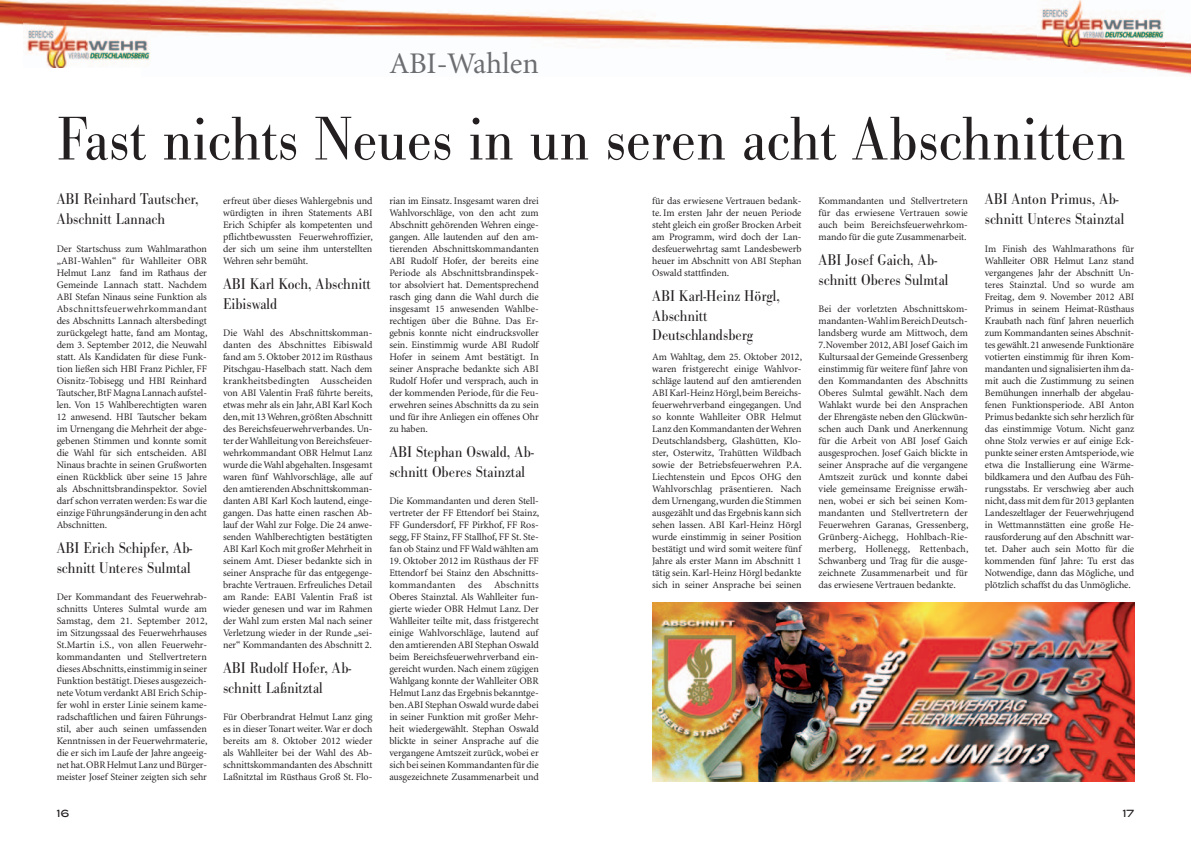
<style>
.page{position:relative;width:1191px;height:842px;background:#fff}
.page>*{position:absolute;margin:0;border:0;box-sizing:border-box;transform-origin:0 0}
.t1{font:64px "URW Bodoni T Ligh Extr Narr";color:#231f20}
.t2{font:30px "Minion";color:#6c6d70}
.t3{font:16.2px/19.5px "URW Bodoni T Ligh Extr Narr";color:#231f20}
.t4{font:10px/12px "Minion MM 367 585 10";letter-spacing:-.005em;color:#231f20;text-align:justify}
.t5{font:500 10px "Blair ITC";color:#231f20}
</style>
<div class="page">
<img style="left:0;top:0;width:727px;height:25px">
<img style="left:1156px;top:31px;width:35px;height:44px">
<img style="left:150px;top:25px;width:900px;height:35px">
<img style="left:1050px;top:47px;width:106px;height:23px">
<img style="left:50px;top:67px;width:16px;height:1px">
<img style="left:652px;top:603px;width:482px;height:178px">
<img style="left:1037px;top:0;width:127px;height:47px">
<img style="left:23px;top:21px;width:127px;height:46px">
<h2 class="t2" style="left:390px;top:49px;width:151px">ABI-Wahlen</h2>
<h1 class="t1" style="left:57px;top:104px;width:1070px">Fast nichts Neues in un seren acht Abschnitten</h1>
<h3 class="t3" style="left:985px;top:190px;width:141px">ABI Anton Primus, Ab&shy;schnitt Unteres Stainztal</h3>
<p class="t4" style="left:985px;top:243px;width:151px">Im Finish des Wahlmarathons für Wahlleiter OBR Helmut Lanz stand vergangenes Jahr der Abschnitt Un&shy;teres Stainztal. Und so wurde am Freitag, dem 9. November 2012 ABI Primus in seinem Heimat-Rüsthaus Kraubath nach fünf Jahren neuerlich zum Kommandanten seines Abschnit&shy;tes gewählt. 21 anwesende Funktionäre votierten einstimmig für ihren Kom&shy;mandanten und signalisierten ihm da&shy;mit auch die Zustimmung zu seinen Bemühungen innerhalb der abgelau&shy;fenen Funktionsperiode. ABI Anton Primus bedankte sich sehr herzlich für das einstimmige Votum. Nicht ganz ohne Stolz verwies er auf einige Eck&shy;punkte seiner ersten Amtsperiode, wie etwa die Installierung eine Wärme&shy;bildkamera und den Aufbau des Füh&shy;rungsstabs. Er verschwieg aber auch nicht, dass mit dem für 2013 geplanten Landeszeltlager der Feuerwehrjugend in Wettmannstätten eine große He&shy;rausforderung auf den Abschnitt war&shy;tet. Daher auch sein Motto für die kommenden fünf Jahre: Tu erst das Notwendige, dann das Mögliche, und plötzlich schaffst du das Unmögliche.</p>
<h3 class="t3" style="left:57px;top:190px;width:144px">ABI Reinhard Tautscher,<br>Abschnitt Lannach</h3>
<p class="t4" style="left:57px;top:243px;width:152px">Der Startschuss zum Wahlmarathon „ABI-Wahlen“ für Wahlleiter OBR Helmut Lanz fand im Rathaus der Gemeinde Lannach statt. Nachdem ABI Stefan Ninaus seine Funktion als Abschnittsfeuerwehrkommandant des Abschnitts Lannach altersbedingt zurückgelegt hatte, fand am Montag, dem 3. September 2012, die Neuwahl statt. Als Kandidaten für diese Funk&shy;tion ließen sich HBI Franz Pichler, FF Oisnitz-Tobisegg und HBI Reinhard Tautscher, BtF Magna Lannach aufstel&shy;len. Von 15 Wahlberechtigten waren 12 anwesend. HBI Tautscher bekam im Urnengang die Mehrheit der abge&shy;gebenen Stimmen und konnte somit die Wahl für sich entscheiden. ABI Ninaus brachte in seinen Grußworten einen Rückblick über seine 15 Jahre als Abschnittsbrandinspektor. Soviel darf schon verraten werden: Es war die einzige Führungsänderung in den acht Abschnitten.</p>
<h3 class="t3" style="left:57px;top:539px;width:137px">ABI Erich Schipfer, Ab&shy;schnitt Unteres Sulmtal</h3>
<p class="t4" style="left:57px;top:591px;width:152px">Der Kommandant des Feuerwehrab&shy;schnitts Unteres Sulmtal wurde am Samstag, dem 21. September 2012, im Sitzungssaal des Feuerwehrhauses St.Martin i.S., von allen Feuerwehr&shy;kommandanten und Stellvertretern dieses Abschnitts, einstimmig in seiner Funktion bestätigt. Dieses ausgezeich&shy;nete Votum verdankt ABI Erich Schip&shy;fer wohl in erster Linie seinem kame&shy;radschaftlichen und fairen Führungs&shy;stil, aber auch seinen umfassenden Kenntnissen in der Feuerwehrmaterie, die er sich im Laufe der Jahre angeeig&shy;net hat. OBR Helmut Lanz und Bürger&shy;meister Josef Steiner zeigten sich sehr</p>
<p class="t4" style="left:223px;top:195px;width:151px">erfreut über dieses Wahlergebnis und würdigten in ihren Statements ABI Erich Schipfer als kompetenten und pflichtbewussten Feuerwehroffizier, der sich um seine ihm unterstellten Wehren sehr bemüht.</p>
<h3 class="t3" style="left:223px;top:275px;width:149px">ABI Karl Koch, Abschnitt<br>Eibiswald</h3>
<p class="t4" style="left:223px;top:327px;width:151px">Die Wahl des Abschnittskomman&shy;danten des Abschnittes Eibiswald fand am 5. Oktober 2012 im Rüsthaus Pitschgau-Haselbach statt. Nach dem krankheitsbedingten Ausscheiden von ABI Valentin Fraß führte bereits, etwas mehr als ein Jahr, ABI Karl Koch den, mit 13 Wehren, größten Abschnitt des Bereichsfeuerwehrverbandes. Un&shy;ter der Wahlleitung von Bereichsfeuer&shy;wehrkommandant OBR Helmut Lanz wurde die Wahl abgehalten. Insgesamt waren fünf Wahlvorschläge, alle auf den amtierenden Abschnittskomman&shy;danten ABI Karl Koch lautend, einge&shy;gangen. Das hatte einen raschen Ab&shy;lauf der Wahl zur Folge. Die 24 anwe&shy;senden Wahlberechtigten bestätigten ABI Karl Koch mit großer Mehrheit in seinem Amt. Dieser bedankte sich in seiner Ansprache für das entgegenge&shy;brachte Vertrauen. Erfreuliches Detail am Rande: EABI Valentin Fraß ist wieder genesen und war im Rahmen der Wahl zum ersten Mal nach seiner Verletzung wieder in der Runde „sei&shy;ner“ Kommandanten des Abschnitt 2.</p>
<h3 class="t3" style="left:223px;top:659px;width:130px">ABI Rudolf Hofer, Ab&shy;schnitt Laßnitztal</h3>
<p class="t4" style="left:223px;top:711px;width:151px">Für Oberbrandrat Helmut Lanz ging es in dieser Tonart weiter. War er doch bereits am 8. Oktober 2012 wieder als Wahlleiter bei der Wahl des Ab&shy;schnittskommandanten des Abschnitt Laßnitztal im Rüsthaus Groß St. Flo-</p>
<p class="t4" style="left:389px;top:195px;width:151px">rian im Einsatz. Insgesamt waren drei Wahlvorschläge, von den acht zum Abschnitt gehörenden Wehren einge&shy;gangen. Alle lautenden auf den am&shy;tierenden Abschnittskommandanten ABI Rudolf Hofer, der bereits eine Periode als Abschnittsbrandinspek&shy;tor absolviert hat. Dementsprechend rasch ging dann die Wahl durch die insgesamt 15 anwesenden Wahlbe&shy;rechtigen über die Bühne. Das Er&shy;gebnis konnte nicht eindrucksvoller sein. Einstimmig wurde ABI Rudolf Hofer in seinem Amt bestätigt. In seiner Ansprache bedankte sich ABI Rudolf Hofer und versprach, auch in der kommenden Periode, für die Feu&shy;erwehren seines Abschnitts da zu sein und für ihre Anliegen ein offenes Ohr zu haben.</p>
<h3 class="t3" style="left:389px;top:443px;width:146px">ABI Stephan Oswald, Ab&shy;schnitt Oberes Stainztal</h3>
<p class="t4" style="left:389px;top:495px;width:151px">Die Kommandanten und deren Stell&shy;vertreter der FF Ettendorf bei Stainz, FF Gundersdorf, FF Pirkhof, FF Ros&shy;segg, FF Stainz, FF Stallhof, FF St. Ste&shy;fan ob Stainz und FF Wald wählten am</p>
<p class="t4" style="left:389px;top:555px;width:151px">19. Oktober 2012 im Rüsthaus der FF Ettendorf bei Stainz den Abschnitts&shy;kommandanten</p>
<p class="t4" style="left:652px;top:195px;width:151px">für das erwiesene Vertrauen bedank&shy;te. Im ersten Jahr der neuen Periode steht gleich ein großer Brocken Arbeit am Programm, wird doch der Lan&shy;desfeuerwehrtag samt Landesbewerb heuer im Abschnitt von ABI Stephan Oswald stattfinden.</p>
<h3 class="t3" style="left:652px;top:287px;width:129px">ABI Karl-Heinz Hörgl,<br>Abschnitt<br>Deutschlandsberg</h3>
<p class="t4" style="left:652px;top:351px;width:151px">Am Wahltag, dem 25. Oktober 2012, waren fristgerecht einige Wahlvor&shy;schläge lautend auf den amtierenden ABI Karl-Heinz Hörgl, beim Bereichs&shy;feuerwehrverband eingegangen. Und so konnte Wahlleiter OBR Helmut Lanz den Kommandanten der Wehren Deutschlandsberg, Glashütten, Klo&shy;ster, Osterwitz, Trahütten Wildbach sowie der Betriebsfeuerwehren P.A.<br>Liechtenstein und Epcos OHG den Wahlvorschlag präsentieren. Nach dem Urnengang, wurden die Stimmen ausgezählt und das Ergebnis kann sich sehen lassen. ABI Karl-Heinz Hörgl wurde einstimmig in seiner Position bestätigt und wird somit weitere fünf Jahre als erster Mann im Abschnitt 1 tätig sein. Karl-Heinz Hörgl bedankte sich in seiner Ansprache bei seinen</p>
<p class="t4" style="left:818px;top:195px;width:151px">Kommandanten und Stellvertretern für das erwiesene Vertrauen sowie auch beim Bereichsfeuerwehrkom&shy;mando für die gute Zusammenarbeit.</p>
<h3 class="t3" style="left:818px;top:251px;width:131px">ABI Josef Gaich, Ab&shy;schnitt Oberes Sulmtal</h3>
<p class="t4" style="left:818px;top:303px;width:151px">Bei der vorletzten Abschnittskom&shy;mandanten-Wahl im Bereich Deutsch&shy;landsberg wurde am Mittwoch, dem 7.November 2012, ABI Josef Gaich im Kultursaal der Gemeinde Gressenberg einstimmig für weitere fünf Jahre von den Kommandanten des Abschnitts Oberes Sulmtal gewählt. Nach dem Wahlakt wurde bei den Ansprachen der Ehrengäste neben den Glückwün&shy;schen auch Dank und Anerkennung für die Arbeit von ABI Josef Gaich ausgesprochen. Josef Gaich blickte in seiner Ansprache auf die vergangene Amtszeit zurück und konnte dabei viele gemeinsame Ereignisse erwäh&shy;nen, wobei er sich bei seinen Kom&shy;mandanten und Stellvertretern der Feuerwehren Garanas, Gressenberg, Grünberg-Aichegg, Hohlbach-Rie&shy;merberg, Hollenegg, Rettenbach, Schwanberg und Trag für die ausge&shy;zeichnete Zusammenarbeit und für das erwiesene Vertrauen bedankte.</p>
<p class="t4" style="left:389px;top:579px;width:151px;text-indent:79px">des Abschnitts Oberes Stainztal. Als Wahlleiter fun&shy;gierte wieder OBR Helmut Lanz. Der Wahlleiter teilte mit, dass fristgerecht einige Wahlvorschläge, lautend auf den amtierenden ABI Stephan Oswald beim Bereichsfeuerwehrverband ein&shy;gereicht wurden. Nach einem zügigen Wahlgang konnte der Wahlleiter OBR Helmut Lanz das Ergebnis bekanntge&shy;ben. ABI Stephan Oswald wurde dabei in seiner Funktion mit großer Mehr&shy;heit wiedergewählt. Stephan Oswald blickte in seiner Ansprache auf die vergangene Amtszeit zurück, wobei er sich bei seinen Kommandanten für die ausgezeichnete Zusammenarbeit und</p>
<p class="t5" style="left:57px;top:807px;width:15px">16</p>
<p class="t5" style="left:1122px;top:807px;width:13px">17</p>
</div>
